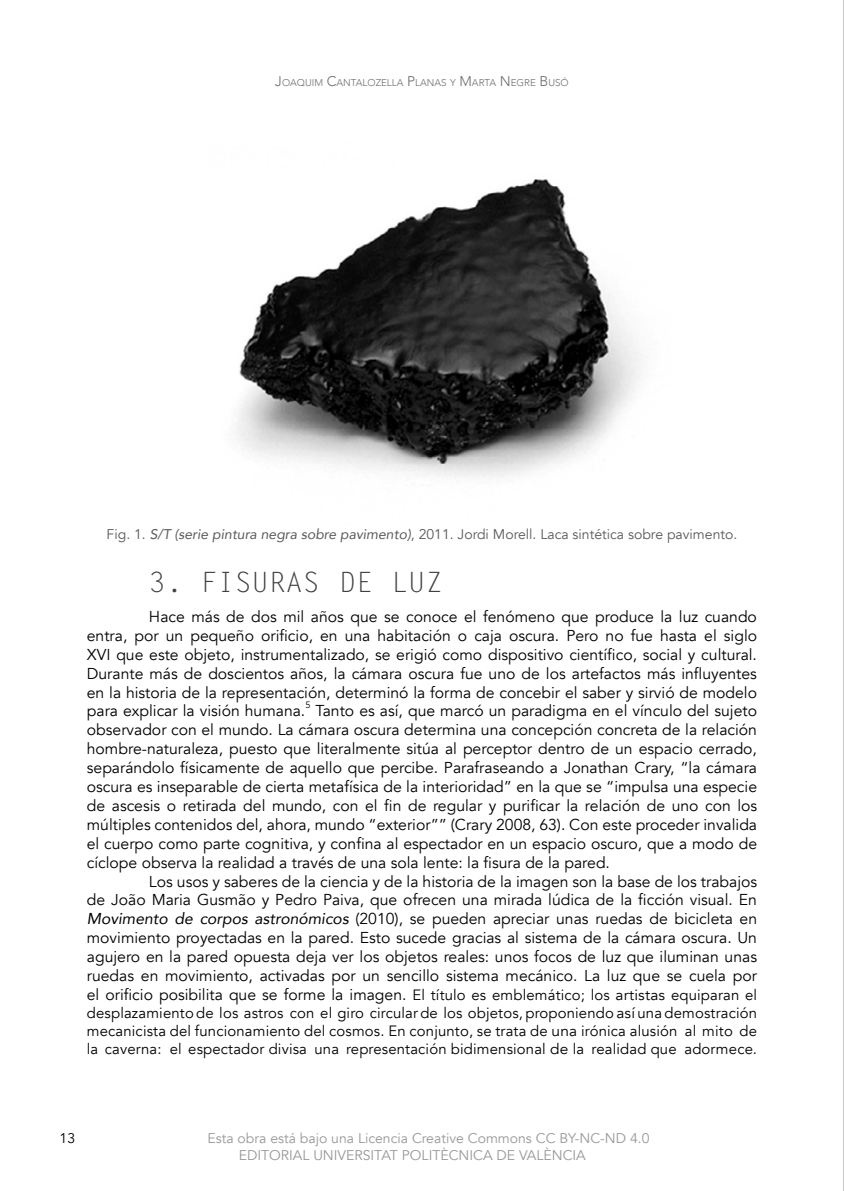
<style>
.page{position:relative;width:844px;height:1191px;background:#fff}
.page>*{position:absolute;margin:0;border:0;box-sizing:border-box;transform-origin:0 0}
.t1{font:28px "Letter Gothic Std";letter-spacing:.01em;color:#404042}
.t2{font:15.75px/18.9px "Avenir";color:#000;text-align:justify}
.t3{font:14.88px/17.8px "Avenir";letter-spacing:.01em;color:#000;text-align:justify}
.t4{font:14px/16.8px "Avenir";color:#989898}
.t5{font:14px "Avenir";color:#595959}
.t6{font:14px "Avenir";color:#000}
.t7{font:300 9.8px "Avenir";color:#6c6c6c}
.t8{font:9.1px "Avenir";color:#000}
.s1{font-size:14px}
.s2{font-style:italic}
.s3{font-size:15.75px}
</style>
<div class="page">
<hr style="left:843px;top:0;width:1px;height:1191px;background:#595959">
<img style="left:236px;top:179px;width:406px;height:299px">
<p class="t7" style="left:275px;top:77px;width:295px"><span class="s1">J</span>OAQUIM <span class="s1">C</span>ANTALOZELLA <span class="s1">P</span>LANAS Y <span class="s1">M</span>ARTA <span class="s1">N</span> EGRE <span class="s1">B</span>USÓ</p>
<p class="t5" style="left:107px;top:526px;width:632px">Fig. 1. <span class="s2">S/T (serie pintura negra sobre pavimento)</span>, 2011. Jordi Morell. Laca sintética sobre pavimento.</p>
<h1 class="t1" style="left:149px;top:566px;width:295px">3. FISURAS DE LUZ</h1>
<p class="t2" style="left:87px;top:607px;width:671px;text-indent:62px">Hace más de dos mil años que se conoce el fenómeno que produce la luz cuando entra, por un pequeño orificio, en una habitación o caja oscura. Pero no fue hasta el siglo XVI que este objeto, instrumentalizado, se erigió como dispositivo científico, social y cultural.<br>Durante más de doscientos años, la cámara oscura fue uno de los artefactos más influyentes en la historia de la representación, determinó la forma de concebir el saber y sirvió de modelo para explicar la visión humana.</p>
<p class="t8" style="left:305px;top:699px;width:7px">5</p>
<p class="t2" style="left:87px;top:702px;width:671px;text-indent:228px">Tanto es así, que marcó un paradigma en el vínculo del sujeto observador con el mundo. La cámara oscura determina una concepción concreta de la relación hombre-naturaleza, puesto que literalmente sitúa al perceptor dentro de un espacio cerrado, separándolo físicamente de aquello que percibe. Parafraseando a Jonathan Crary, “la cámara oscura es inseparable de cierta metafísica de la interioridad” en la que se “impulsa una especie de ascesis o retirada del mundo, con el fin de regular y purificar la relación de uno con los múltiples contenidos del, ahora, mundo “exterior”” (Crary 2008, 63). Con este proceder invalida el cuerpo como parte cognitiva, y confina al espectador en un espacio oscuro, que a modo de cíclope observa la realidad a través de una sola lente: la fisura de la pared.</p>
<p class="t2" style="left:87px;top:872px;width:671px;text-indent:62px">Los usos y saberes de la ciencia y de la historia de la imagen son la base de los trabajos de João Maria Gusmão y Pedro Paiva, que ofrecen una mirada lúdica de la ficción visual. En <span class="s2">Movimento de corpos astronómicos</span> (2010), se pueden apreciar unas ruedas de bicicleta en movimiento proyectadas en la pared. Esto sucede gracias al sistema de la cámara oscura. Un agujero en la pared opuesta deja ver los objetos reales: unos focos de luz que iluminan unas ruedas en movimiento, activadas por un sencillo sistema mecánico. La luz que se cuela por</p>
<p class="t3" style="left:87px;top:986px;width:671px"><span class="s3">el orificio posibilita que se forme la imagen.</span> El título es emblemático; los artistas equiparan el desplazamiento de los astros con el giro circular de los objetos, proponiendo así una demostración mecanicista del funcionamiento del cosmos. En conjunto, se trata de una irónica alusión al mito de la caverna: el espectador divisa una representación bidimensional de la realidad que adormece.</p>
<p class="t6" style="left:60px;top:1129px;width:17px">13</p>
<p class="t4" style="left:239px;top:1130px;width:412px;text-indent:-31px">Esta obra está bajo una Licencia Creative Commons CC BY-NC-ND 4.0<br>EDITORIAL UNIVERSITAT POLITÈCNICA DE VALÈNCIA</p>
</div>
